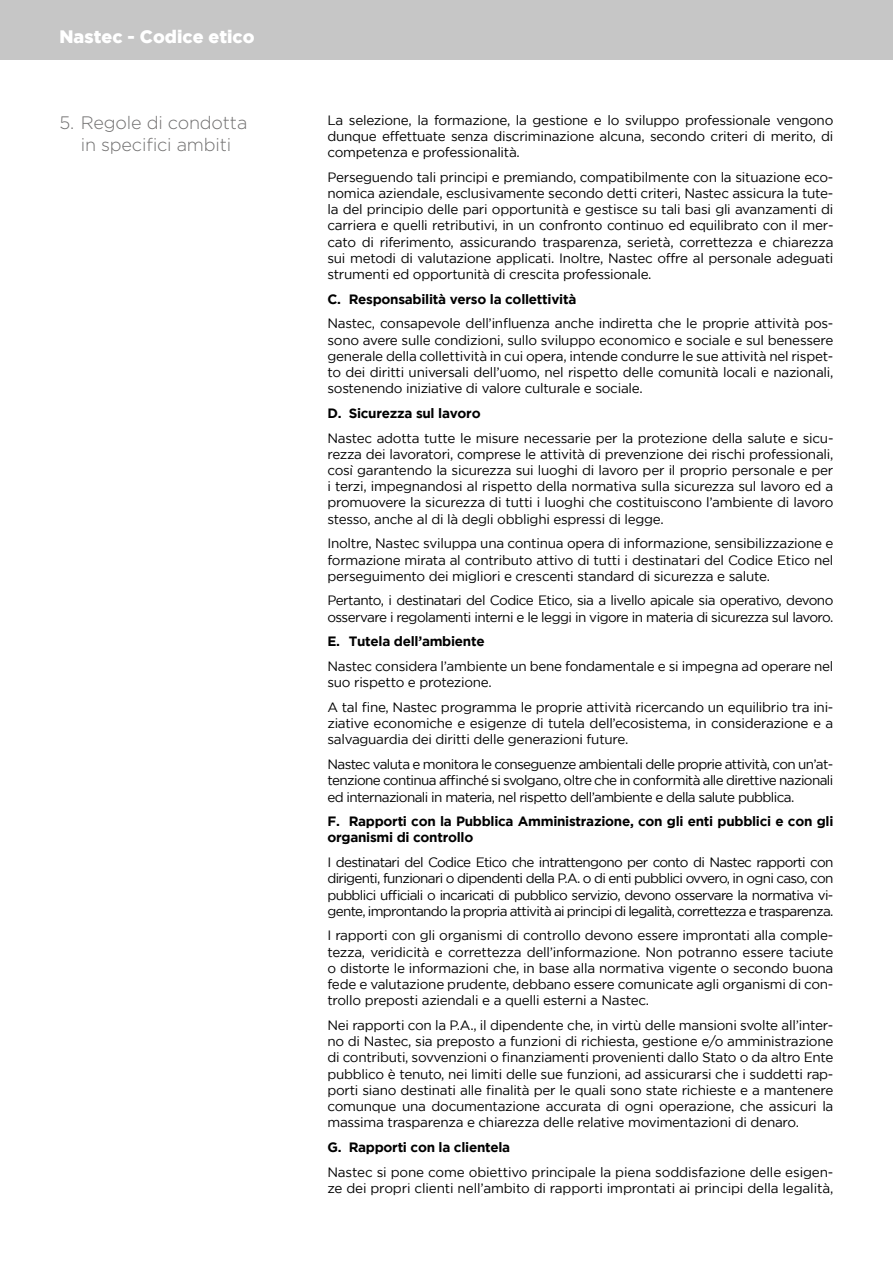
<style>
.page{position:relative;width:893px;height:1263px;background:#fff}
.page>*{position:absolute;margin:0;border:0;box-sizing:border-box;transform-origin:0 0}
.t1{font:300 18px/21.6px "Gotham";letter-spacing:-.01em;color:#706f6f;text-align:center}
.t2{font:900 18px "Gotham";color:#fff}
.t3{font:13.5px/16.2px "Gotham";letter-spacing:-.02em;color:#000;text-align:justify}
.t4{font:700 13.5px/16.2px "Gotham";letter-spacing:-.02em;color:#000}
.t5{font:13.5px/16.2px "Gotham";letter-spacing:-.04em;color:#000}
</style>
<div class="page">
<div style="left:0;top:0;width:893px;height:60px;background:#c6c6c6"></div>
<h1 class="t2" style="left:60px;top:26px;width:197px">Nastec - Codice etico</h1>
<h1 class="t1" style="left:60px;top:112px;width:189px">5. Regole di condotta in specifici ambiti</h1>
<p class="t3" style="left:327px;top:112px;width:508px">La selezione, la formazione, la gestione e lo sviluppo professionale vengono dunque effettuate senza discriminazione alcuna, secondo criteri di merito, di competenza e professionalità.</p>
<p class="t3" style="left:327px;top:169px;width:508px">Perseguendo tali principi e premiando, compatibilmente con la situazione eco&shy;nomica aziendale, esclusivamente secondo detti criteri, Nastec assicura la tute&shy;la del principio delle pari opportunità e gestisce su tali basi gli avanzamenti di carriera e quelli retributivi, in un confronto continuo ed equilibrato con il mer&shy;cato di riferimento, assicurando trasparenza, serietà, correttezza e chiarezza sui metodi di valutazione applicati. Inoltre, Nastec offre al personale adeguati strumenti ed opportunità di crescita professionale.</p>
<p class="t4" style="left:327px;top:290px;width:250px">C. Responsabilità verso la collettività</p>
<p class="t3" style="left:327px;top:315px;width:507px">Nastec, consapevole dell’influenza anche indiretta che le proprie attività pos&shy;sono avere sulle condizioni, sullo sviluppo economico e sociale e sul benessere generale della collettività in cui opera, intende condurre le sue attività nel rispet&shy;to dei diritti universali dell’uomo, nel rispetto delle comunità locali e nazionali, sostenendo iniziative di valore culturale e sociale.</p>
<p class="t4" style="left:327px;top:405px;width:155px">D. Sicurezza sul lavoro</p>
<p class="t3" style="left:327px;top:430px;width:508px">Nastec adotta tutte le misure necessarie per la protezione della salute e sicu&shy;rezza dei lavoratori, comprese le attività di prevenzione dei rischi professionali, così garantendo la sicurezza sui luoghi di lavoro per il proprio personale e per i terzi, impegnandosi al rispetto della normativa sulla sicurezza sul lavoro ed a promuovere la sicurezza di tutti i luoghi che costituiscono l’ambiente di lavoro stesso, anche al di là degli obblighi espressi di legge.</p>
<p class="t3" style="left:327px;top:535px;width:508px">Inoltre, Nastec sviluppa una continua opera di informazione, sensibilizzazione e formazione mirata al contributo attivo di tutti i destinatari del Codice Etico nel perseguimento dei migliori e crescenti standard di sicurezza e salute.</p>
<p class="t5" style="left:327px;top:592px;width:508px">Pertanto, i destinatari del Codice Etico, sia a livello apicale sia operativo, devono osservare i regolamenti interni e le leggi in vigore in materia di sicurezza sul lavoro.</p>
<p class="t4" style="left:327px;top:633px;width:159px">E. Tutela dell’ambiente</p>
<p class="t3" style="left:327px;top:658px;width:508px">Nastec considera l’ambiente un bene fondamentale e si impegna ad operare nel suo rispetto e protezione.</p>
<p class="t3" style="left:327px;top:699px;width:507px">A tal fine, Nastec programma le proprie attività ricercando un equilibrio tra ini&shy;ziative economiche e esigenze di tutela dell’ecosistema, in considerazione e a salvaguardia dei diritti delle generazioni future.</p>
<p class="t3" style="left:327px;top:756px;width:507px">Nastec valuta e monitora le conseguenze ambientali delle proprie attività, con un’at&shy;tenzione continua affinché si svolgano, oltre che in conformità alle direttive nazionali ed internazionali in materia, nel rispetto dell’ambiente e della salute pubblica.</p>
<p class="t4" style="left:327px;top:813px;width:507px">F. Rapporti con la Pubblica Amministrazione, con gli enti pubblici e con gli organismi di controllo</p>
<p class="t3" style="left:327px;top:854px;width:508px">I destinatari del Codice Etico che intrattengono per conto di Nastec rapporti con dirigenti, funzionari o dipendenti della P.A. o di enti pubblici ovvero, in ogni caso, con pubblici ufficiali o incaricati di pubblico servizio, devono osservare la normativa vi&shy;gente, improntando la propria attività ai principi di legalità, correttezza e trasparenza.</p>
<p class="t3" style="left:327px;top:927px;width:508px">I rapporti con gli organismi di controllo devono essere improntati alla comple&shy;tezza, veridicità e correttezza dell’informazione. Non potranno essere taciute o distorte le informazioni che, in base alla normativa vigente o secondo buona fede e valutazione prudente, debbano essere comunicate agli organismi di con&shy;trollo preposti aziendali e a quelli esterni a Nastec.</p>
<p class="t3" style="left:327px;top:1017px;width:508px">Nei rapporti con la P.A., il dipendente che, in virtù delle mansioni svolte all’inter&shy;no di Nastec, sia preposto a funzioni di richiesta, gestione e/o amministrazione di contributi, sovvenzioni o finanziamenti provenienti dallo Stato o da altro Ente pubblico è tenuto, nei limiti delle sue funzioni, ad assicurarsi che i suddetti rap&shy;porti siano destinati alle finalità per le quali sono state richieste e a mantenere comunque una documentazione accurata di ogni operazione, che assicuri la massima trasparenza e chiarezza delle relative movimentazioni di denaro.</p>
<p class="t4" style="left:327px;top:1139px;width:184px">G. Rapporti con la clientela</p>
<p class="t3" style="left:327px;top:1163px;width:508px">Nastec si pone come obiettivo principale la piena soddisfazione delle esigen&shy;ze dei propri clienti nell’ambito di rapporti improntati ai principi della legalità,</p>
</div>
